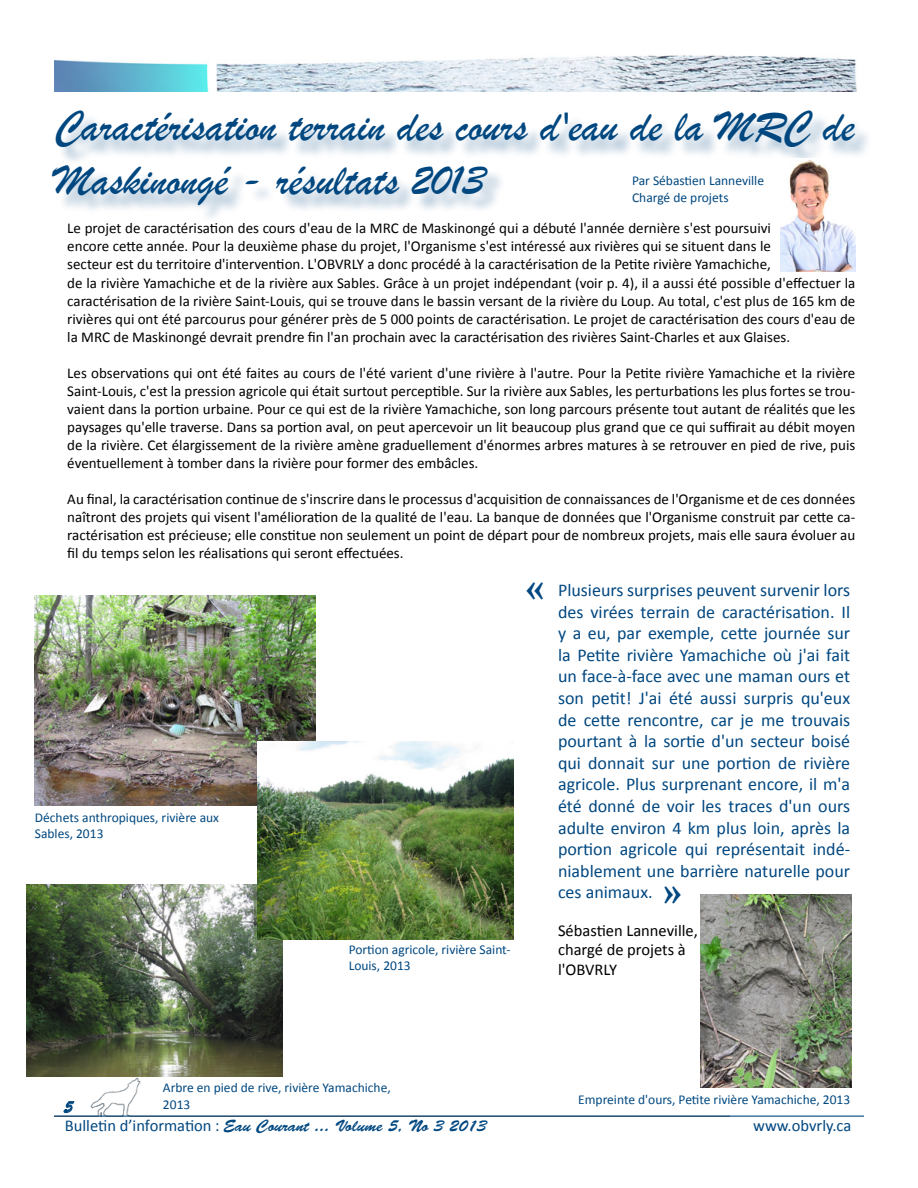
<style>
.page{position:relative;width:918px;height:1188px;background:#fff}
.page>*{position:absolute;margin:0;border:0;box-sizing:border-box;transform-origin:0 0}
.t1{font:45px/54px "Brush Script";color:#004780}
.t2{font:700 45px "Minion Pro";color:#004780}
.t3{font:18px/21.6px "Calibri";color:#004780;text-align:justify}
.t4{font:18px "Brush Script";color:#004780}
.t5{font:16.5px "Brush Script Std";color:#004780}
.t6{font:16.5px/19.8px "Calibri";color:#000}
.t7{font:16.5px "Calibri";color:#004780}
.t8{font:15px/18px "Calibri";color:#000;text-align:justify}
.t9{font:13.5px/16.2px "Calibri";color:#004880}
.s1{font-family:"Calibri"}
</style>
<div class="page">
<img style="left:54px;top:55px;width:803px;height:36px">
<hr style="left:54px;top:1116px;width:810px;height:1px;background:#004780">
<img style="left:54px;top:1076px;width:675px;height:41px">
<svg style="left:63px;top:1101px;width:12px;height:13px"></svg>
<div style="left:55px;top:113px;width:818px;height:110px;background:#004780;opacity:.35"></div>
<img style="left:701px;top:895px;width:150px;height:193px">
<img style="left:35px;top:595px;width:281px;height:211px">
<img style="left:27px;top:884px;width:256px;height:192px">
<img style="left:257px;top:742px;width:256px;height:197px">
<img style="left:780px;top:158px;width:75px;height:113px">
<h1 class="t1" style="left:54px;top:100px;width:802px">Caractérisation terrain des cours d'eau de la MRC de<br>Maskinongé - résultats 2013</h1>
<p class="t8" style="left:67px;top:219px;width:705px">Le projet de caractérisation des cours d'eau de la MRC de Maskinongé qui a débuté l'année dernière s'est poursuivi encore cette année. Pour la deuxième phase du projet, l'Organisme s'est intéressé aux rivières qui se situent dans le secteur est du territoire d'intervention. L'OBVRLY a donc procédé à la caractérisation de la Petite rivière Yamachiche,</p>
<p class="t9" style="left:632px;top:173px;width:133px">Par Sébastien Lanneville<br>Chargé de projets</p>
<p class="t8" style="left:67px;top:274px;width:790px">de la rivière Yamachiche et de la rivière aux Sables. Grâce à un projet indépendant (voir p. 4), il a aussi été possible d'effectuer la caractérisation de la rivière Saint-Louis, qui se trouve dans le bassin versant de la rivière du Loup. Au total, c'est plus de 165 km de rivières qui ont été parcourus pour générer près de 5 000 points de caractérisation. Le projet de caractérisation des cours d'eau de la MRC de Maskinongé devrait prendre fin l'an prochain avec la caractérisation des rivières Saint-Charles et aux Glaises.</p>
<p class="t8" style="left:67px;top:364px;width:790px">Les observations qui ont été faites au cours de l'été varient d'une rivière à l'autre. Pour la Petite rivière Yamachiche et la rivière Saint-Louis, c'est la pression agricole qui était surtout perceptible. Sur la rivière aux Sables, les perturbations les plus fortes se trou&shy;vaient dans la portion urbaine. Pour ce qui est de la rivière Yamachiche, son long parcours présente tout autant de réalités que les paysages qu'elle traverse. Dans sa portion aval, on peut apercevoir un lit beaucoup plus grand que ce qui suffirait au débit moyen de la rivière. Cet élargissement de la rivière amène graduellement d'énormes arbres matures à se retrouver en pied de rive, puis éventuellement à tomber dans la rivière pour former des embâcles.</p>
<p class="t8" style="left:67px;top:490px;width:790px">Au final, la caractérisation continue de s'inscrire dans le processus d'acquisition de connaissances de l'Organisme et de ces données naîtront des projets qui visent l'amélioration de la qualité de l'eau. La banque de données que l'Organisme construit par cette ca&shy;ractérisation est précieuse; elle constitue non seulement un point de départ pour de nombreux projets, mais elle saura évoluer au fil du temps selon les réalisations qui seront effectuées.</p>
<p class="t9" style="left:35px;top:810px;width:186px">Déchets anthropiques, rivière aux<br>Sables, 2013</p>
<p class="t9" style="left:349px;top:942px;width:163px">Portion agricole, rivière Saint-<br>Louis, 2013</p>
<h1 class="t2" style="left:524px;top:555px;width:22px">«</h1>
<p class="t3" style="left:558px;top:579px;width:294px">Plusieurs surprises peuvent survenir lors des virées terrain de caractérisation. Il y a eu, par exemple, cette journée sur la Petite rivière Yamachiche où j'ai fait un face-à-face avec une maman ours et son petit! J'ai été aussi surpris qu'eux de cette rencontre, car je me trouvais pourtant à la sortie d'un secteur boisé qui donnait sur une portion de rivière agricole. Plus surprenant encore, il m'a été donné de voir les traces d'un ours adulte environ 4 km plus loin, après la portion agricole qui représentait indé&shy;niablement une barrière naturelle pour ces animaux.</p>
<h1 class="t2" style="left:663px;top:859px;width:22px">»</h1>
<p class="t6" style="left:558px;top:920px;width:141px">Sébastien Lanneville, chargé de projets à l'OBVRLY</p>
<p class="t9" style="left:163px;top:1080px;width:229px">Arbre en pied de rive, rivière Yamachiche,<br>2013</p>
<p class="t9" style="left:578px;top:1092px;width:274px">Empreinte d'ours, Petite rivière Yamachiche, 2013</p>
<p class="t4" style="left:65px;top:1096px;width:9px">5</p>
<p class="t5" style="left:65px;top:1117px;width:423px"><span class="s1">Bulletin d’information :</span> Eau Courant ... Volume 5, No 3 2013</p>
<p class="t7" style="left:753px;top:1115px;width:100px">www.obvrly.ca</p>
</div>
